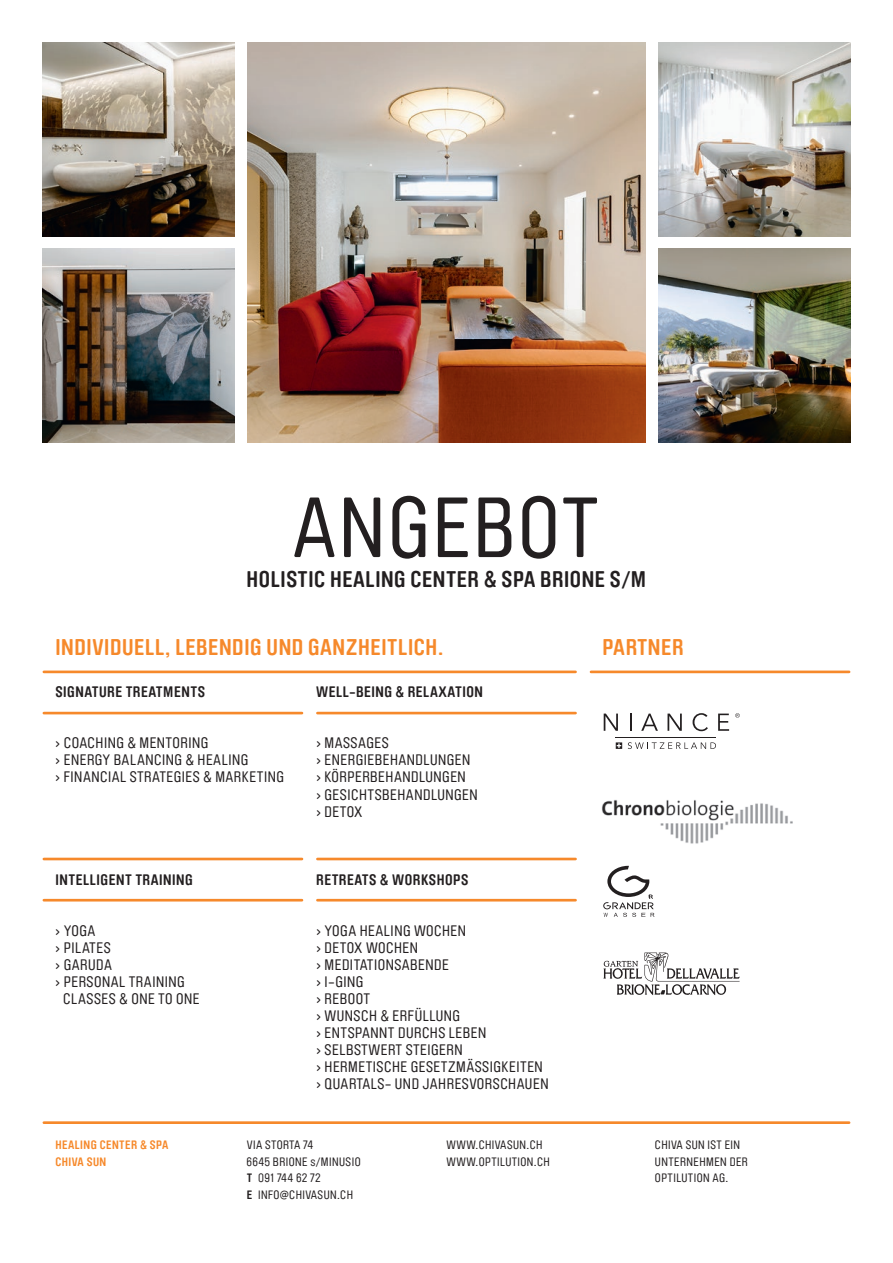
<style>
.page{position:relative;width:893px;height:1263px;background:#fff}
.page>*{position:absolute;margin:0;border:0;box-sizing:border-box;transform-origin:0 0}
.t1{font:84px "Brauer Neue Std";letter-spacing:.03em;color:#231f20}
.t2{font:700 22.5px "Brauer Neue Std";letter-spacing:.025em;color:#f6892b}
.t3{font:700 22.35px "Brauer Neue Std";letter-spacing:.025em;color:#231f20}
.t4{font:15px/17px "Brauer Neue Std";letter-spacing:.035em;color:#231f20}
.t5{font:700 15px "Brauer Neue Std";letter-spacing:.035em;color:#231f20}
.t6{font:12px/16.5px "Brauer Neue Std";letter-spacing:.04em;color:#231f20}
.t7{font:700 12px/16.5px "Brauer Neue Std";letter-spacing:.04em;color:#f6892b}
.s1{font-weight:700}
</style>
<div class="page">
<hr style="left:44px;top:670px;width:532px;height:3px;background:#f6892b">
<hr style="left:591px;top:670px;width:258px;height:3px;background:#f6892b">
<hr style="left:317px;top:712px;width:259px;height:2px;background:#f6892b">
<hr style="left:317px;top:858px;width:259px;height:2px;background:#f6892b">
<hr style="left:317px;top:899px;width:259px;height:2px;background:#f6892b">
<hr style="left:44px;top:858px;width:258px;height:2px;background:#f6892b">
<hr style="left:44px;top:899px;width:258px;height:2px;background:#f6892b">
<hr style="left:44px;top:712px;width:258px;height:2px;background:#f6892b">
<hr style="left:44px;top:1121px;width:805px;height:3px;background:#f6892b">
<svg style="left:603px;top:952px;width:137px;height:43px"></svg>
<svg style="left:603px;top:866px;width:52px;height:51px"></svg>
<svg style="left:604px;top:713px;width:14px;height:18px"></svg>
<svg style="left:630px;top:713px;width:2px;height:18px"></svg>
<svg style="left:641px;top:713px;width:17px;height:18px"></svg>
<svg style="left:667px;top:713px;width:15px;height:18px"></svg>
<svg style="left:693px;top:713px;width:15px;height:18px"></svg>
<svg style="left:718px;top:713px;width:11px;height:18px"></svg>
<hr style="left:616px;top:737px;width:100px;height:1px;background:#231f20">
<svg style="left:628px;top:742px;width:88px;height:7px"></svg>
<svg style="left:616px;top:742px;width:6px;height:7px"></svg>
<svg style="left:735px;top:713px;width:5px;height:5px"></svg>
<img style="left:602px;top:800px;width:190px;height:44px">
<img style="left:43px;top:249px;width:192px;height:193px">
<img style="left:658px;top:249px;width:192px;height:193px">
<img style="left:43px;top:43px;width:192px;height:193px">
<img style="left:658px;top:43px;width:192px;height:193px">
<img style="left:248px;top:43px;width:397px;height:399px">
<h1 class="t1" style="left:292px;top:480px;width:308px">ANGEBOT</h1>
<h3 class="t3" style="left:246px;top:566px;width:401px">HOLISTIC HEALING CENTER &amp; SPA BRIONE S/M</h3>
<h2 class="t2" style="left:55px;top:634px;width:390px">INDIVIDUELL, LEBENDIG UND GANZHEITLICH.</h2>
<h2 class="t2" style="left:603px;top:634px;width:82px">PARTNER</h2>
<p class="t5" style="left:55px;top:684px;width:151px">SIGNATURE TREATMENTS</p>
<p class="t4" style="left:55px;top:735px;width:230px">› COACHING &amp; MENTORING<br>› ENERGY BALANCING &amp; HEALING<br>› FINANCIAL STRATEGIES &amp; MARKETING</p>
<p class="t5" style="left:55px;top:871px;width:139px">INTELLIGENT TRAINING</p>
<p class="t4" style="left:55px;top:922px;width:42px">› YOGA</p>
<p class="t4" style="left:55px;top:939px;width:57px">› PILATES</p>
<p class="t4" style="left:55px;top:956px;width:58px">› GARUDA</p>
<p class="t4" style="left:55px;top:973px;width:131px">› PERSONAL TRAINING</p>
<p class="t4" style="left:63px;top:990px;width:138px">CLASSES &amp; ONE TO ONE</p>
<p class="t5" style="left:316px;top:684px;width:168px">WELL-BEING &amp; RELAXATION</p>
<p class="t4" style="left:316px;top:735px;width:163px">› MASSAGES<br>› ENERGIEBEHANDLUNGEN › KÖRPERBEHANDLUNGEN<br>› GESICHTSBEHANDLUNGEN › DETOX</p>
<p class="t5" style="left:316px;top:871px;width:154px">RETREATS &amp; WORKSHOPS</p>
<p class="t4" style="left:316px;top:922px;width:234px">› YOGA HEALING WOCHEN<br>› DETOX WOCHEN<br>› MEDITATIONSABENDE<br>› I-GING<br>› REBOOT<br>› WUNSCH &amp; ERFÜLLUNG<br>› ENTSPANNT DURCHS LEBEN<br>› SELBSTWERT STEIGERN<br>› HERMETISCHE GESETZMÄSSIGKEITEN › QUARTALS- UND JAHRESVORSCHAUEN</p>
<p class="t7" style="left:55px;top:1137px;width:115px">HEALING CENTER &amp; SPA<br>CHIVA SUN</p>
<p class="t6" style="left:247px;top:1137px;width:116px">VIA STORTA 74<br>6645 BRIONE s/MINUSIO<br><span class="s1">T</span> 091 744 62 72<br><span class="s1">E</span> INFO@CHIVASUN.CH</p>
<p class="t6" style="left:655px;top:1137px;width:94px">CHIVA SUN IST EIN<br>UNTERNEHMEN DER<br>OPTILUTION AG.</p>
<p class="t6" style="left:447px;top:1137px;width:105px">WWW.CHIVASUN.CH<br>WWW.OPTILUTION.CH</p>
</div>
